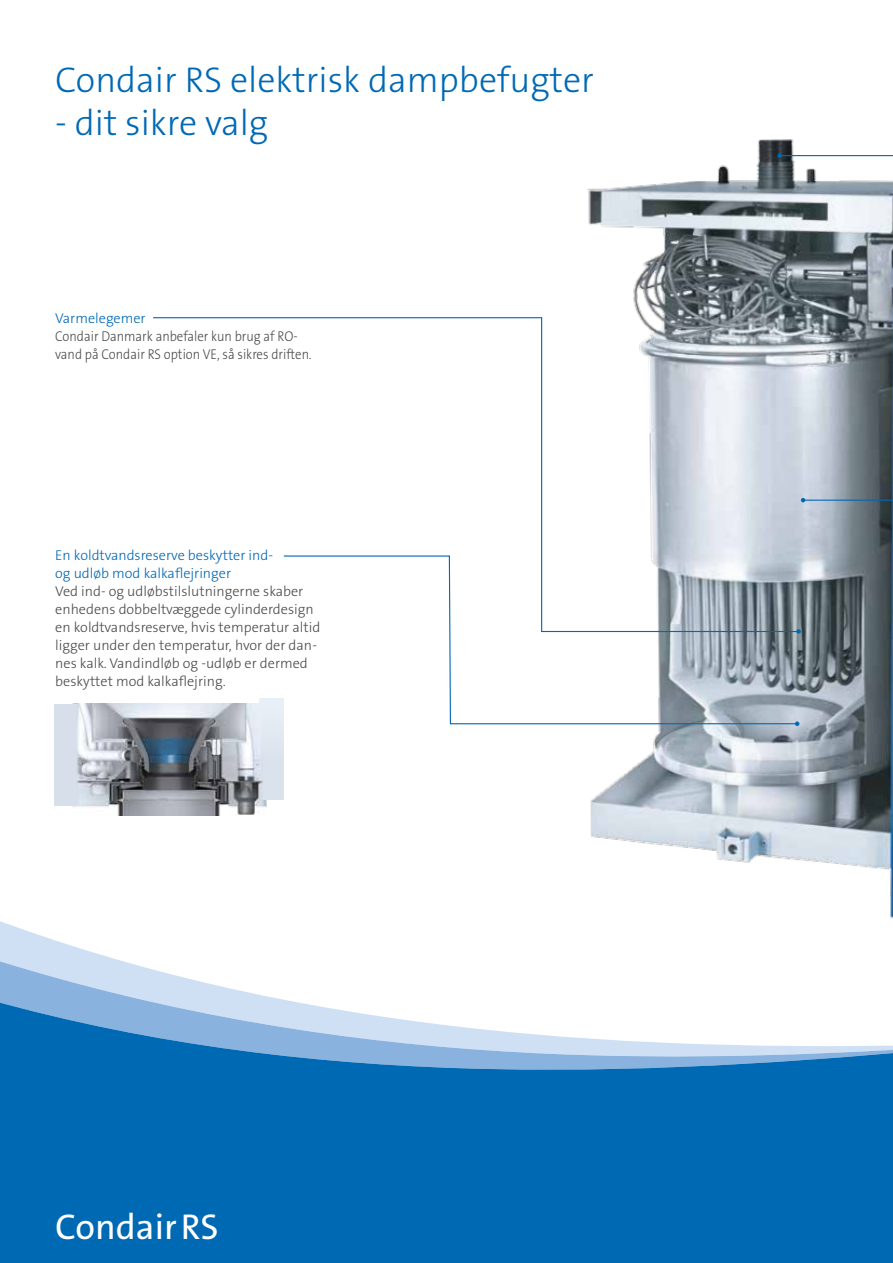
<style>
.page{position:relative;width:893px;height:1263px;background:#fff}
.page>*{position:absolute;margin:0;border:0;box-sizing:border-box;transform-origin:0 0}
.t1{font:300 36px "The Sans B W3";color:#0069b4}
.t2{font:36px "The Sans B W5 Plain";color:#fff}
.t3{font:300 14.25px/18px "The Sans B W3";color:#4a4a49}
.t4{font:300 14.25px/18px "The Sans B W3";color:#4a4a49;scale:.9 1}
.t5{font:300 14.25px/18px "The Sans B W3";color:#0069b4}
</style>
<div class="page">
<img style="left:587px;top:139px;width:306px;height:777px">
<svg style="left:0;top:916px;width:893px;height:41px"></svg>
<svg style="left:0;top:957px;width:189px;height:22px;fill:#cfe0f5"></svg>
<svg style="left:0;top:979px;width:893px;height:284px;background:#3889c5"></svg>
<hr style="left:780px;top:155px;width:113px;height:1px;background:#0069b4">
<svg style="left:777px;top:153px;width:5px;height:5px"></svg>
<hr style="left:803px;top:500px;width:90px;height:1px;background:#0069b4">
<svg style="left:801px;top:498px;width:4px;height:4px"></svg>
<svg style="left:153px;top:317px;width:647px;height:312px"></svg>
<svg style="left:798px;top:629px;width:3px;height:5px"></svg>
<svg style="left:283px;top:555px;width:515px;height:170px"></svg>
<svg style="left:795px;top:721px;width:4px;height:5px"></svg>
<img style="left:72px;top:704px;width:195px;height:111px">
<div style="left:54px;top:704px;width:25px;height:101px;background:#d7e0ea"></div>
<div style="left:260px;top:698px;width:24px;height:102px;background:#dee5ee"></div>
<h1 class="t1" style="left:55px;top:57px;width:540px">Condair RS elektrisk dampbefugter</h1>
<h1 class="t1" style="left:55px;top:100px;width:214px">- dit sikre valg</h1>
<p class="t5" style="left:55px;top:309px;width:92px">Varmelegemer</p>
<p class="t4" style="left:55px;top:327px;width:286px">Condair Danmark anbefaler kun brug af RO&shy;vand på Condair RS option VE, så sikres driften.</p>
<p class="t5" style="left:55px;top:546px;width:219px">En koldtvandsreserve beskytter ind&shy;og udløb mod kalkaflejringer</p>
<p class="t3" style="left:55px;top:582px;width:267px">Ved ind- og udløbstilslutningerne skaber enhedens dobbeltvæggede cylinderdesign en koldtvandsreserve, hvis temperatur altid ligger under den temperatur, hvor der dan&shy;nes kalk. Vandindløb og -udløb er dermed beskyttet mod kalkaflejring.</p>
<h1 class="t2" style="left:55px;top:1204px;width:165px">CondairRS</h1>
</div>
